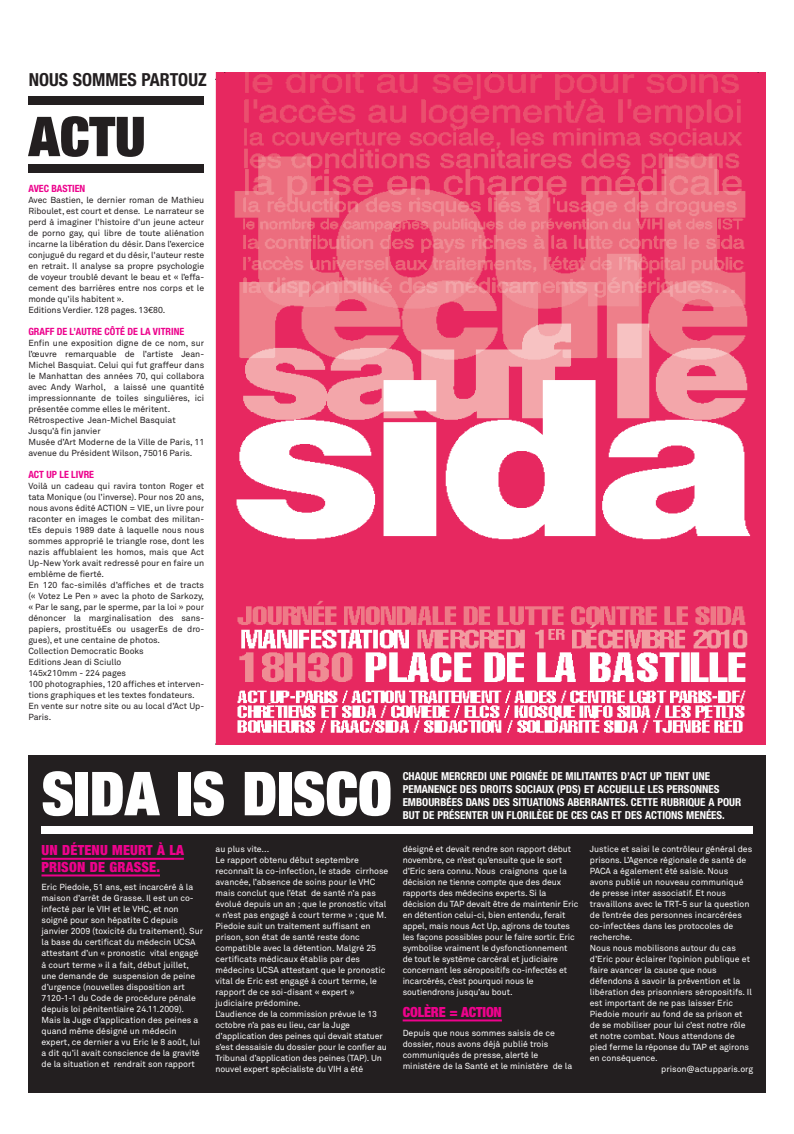
<style>
.page{position:relative;width:794px;height:1134px;background:#fff}
.page>*{position:absolute;margin:0;border:0;box-sizing:border-box;transform-origin:0 0}
.t1{font:900 expanded 60.7px "Helvetica Neue";color:#fff}
.t2{font:900 expanded 55px "Helvetica Neue";color:#231f20}
.t3{font:700 condensed 18px "Helvetica Neue";color:#231f20}
.t4{font:900 condensed 14px/16.7px "Helvetica Neue";letter-spacing:.015em;color:#ed028c}
.t5{font:900 condensed 14px "Helvetica Neue";letter-spacing:-.01em;color:#ed028c}
.t6{font:700 condensed 11px/13px "Helvetica Neue";color:#fff}
.t7{font:700 condensed 10px "Helvetica Neue";color:#ed028c}
.t8{font:8.7px/11px "Akkurat";color:#fff}
.t9{font:8.7px/11px "Akkurat";color:#231f20}
</style>
<div class="page">
<div style="left:28px;top:755px;width:737px;height:337px;background:#231f20"></div>
<div style="left:28px;top:164px;width:176px;height:8px;background:#231f20"></div>
<hr style="left:41px;top:858px;width:143px;height:2px;background:#ed028c">
<hr style="left:41px;top:874px;width:119px;height:2px;background:#ed028c">
<hr style="left:403px;top:1019px;width:99px;height:2px;background:#ed028c">
<div style="left:41px;top:826px;width:711px;height:8px;background:#fff"></div>
<div style="left:28px;top:96px;width:176px;height:9px;background:#231f20"></div>
<img style="left:215px;top:73px;width:550px;height:672px">
<h3 class="t3" style="left:29px;top:73px;width:179px">NOUS SOMMES PARTOUZ</h3>
<h2 class="t2" style="left:28px;top:117px;width:119px">ACTU</h2>
<p class="t7" style="left:28px;top:185px;width:58px">AVEC BASTIEN</p>
<p class="t9" style="left:28px;top:195px;width:177px">Avec Bastien, le dernier roman de Mathieu Riboulet, est court et dense. Le narrateur se perd à imaginer l'histoire d'un jeune acteur de porno gay, qui libre de toute aliénation incarne la libération du désir. Dans l’exercice conjugué du regard et du désir, l'auteur reste en retrait. Il analyse sa propre psychologie de voyeur troublé devant le beau et « l’effa&shy;cement des barrières entre nos corps et le monde qu’ils habitent ».<br>Editions Verdier. 128 pages. 13€80.</p>
<p class="t7" style="left:28px;top:328px;width:157px">GRAFF DE L’AUTRE CÔTÉ DE LA VITRINE</p>
<p class="t9" style="left:28px;top:338px;width:177px">Enfin une exposition digne de ce nom, sur l’œuvre remarquable de l’artiste Jean-Michel Basquiat. Celui qui fut graffeur dans le Manhattan des années 70, qui collabora avec Andy Warhol, a laissé une quantité impressionnante de toiles singulières, ici présentée comme elles le méritent.<br>Rétrospective Jean-Michel Basquiat Jusqu’à fin janvier<br>Musée d’Art Moderne de la Ville de Paris, 11 avenue du Président Wilson, 75016 Paris.</p>
<p class="t7" style="left:28px;top:471px;width:67px">ACT UP LE LIVRE</p>
<p class="t9" style="left:28px;top:481px;width:177px">Voilà un cadeau qui ravira tonton Roger et tata Monique (ou l’inverse). Pour nos 20 ans, nous avons édité ACTION = VIE, un livre pour raconter en images le combat des militan&shy;tEs depuis 1989 date à laquelle nous nous sommes approprié le triangle rose, dont les nazis affublaient les homos, mais que Act Up-New York avait redressé pour en faire un emblème de fierté.<br>En 120 fac-similés d’affiches et de tracts (« Votez Le Pen » avec la photo de Sarkozy, « Par le sang, par le sperme, par la loi » pour dénoncer la marginalisation des sans&shy;papiers, prostituéEs ou usagerEs de dro&shy;gues), et une centaine de photos.<br>Collection Democratic Books<br>Editions Jean di Sciullo<br>145x210mm - 224 pages<br>100 photographies, 120 affiches et interven&shy;tions graphiques et les textes fondateurs.<br>En vente sur notre site ou au local d’Act Up-Paris.</p>
<h1 class="t1" style="left:42px;top:772px;width:352px">SIDA IS DISCO</h1>
<p class="t6" style="left:403px;top:770px;width:340px">CHAQUE MERCREDI UNE POIGNÉE DE MILITANTES D’ACT UP TIENT UNE PEMANENCE DES DROITS SOCIAUX (PDS) ET ACCUEILLE LES PERSONNES EMBOURBÉES DANS DES SITUATIONS ABERRANTES. CETTE RUBRIQUE A POUR BUT DE PRÉSENTER UN FLORILÈGE DE CES CAS ET DES ACTIONS MENÉES.</p>
<h3 class="t4" style="left:41px;top:843px;width:144px">UN DÉTENU MEURT À LA<br>PRISON DE GRASSE.</h3>
<p class="t8" style="left:41px;top:883px;width:163px">Eric Piedoie, 51 ans, est incarcéré à la maison d’arrêt de Grasse. Il est un co&shy;infecté par le VIH et le VHC, et non soigné pour son hépatite C depuis janvier 2009 (toxicité du traitement). Sur la base du certificat du médecin UCSA attestant d’un « pronostic vital engagé à court terme » il a fait, début juillet, une demande de suspension de peine d’urgence (nouvelles disposition art 7120-1-1 du Code de procédure pénale depuis loi pénitentiaire 24.11.2009).<br>Mais la Juge d’application des peines a quand même désigné un médecin expert, ce dernier a vu Eric le 8 août, lui a dit qu’il avait conscience de la gravité de la situation et rendrait son rapport</p>
<p class="t8" style="left:215px;top:844px;width:174px">au plus vite...<br>Le rapport obtenu début septembre reconnaît la co-infection, le stade cirrhose avancée, l’absence de soins pour le VHC mais conclut que l’état de santé n’a pas évolué depuis un an ; que le pronostic vital « n’est pas engagé à court terme » ; que M.<br>Piedoie suit un traitement suffisant en prison, son état de santé reste donc compatible avec la détention. Malgré 25 certificats médicaux établis par des médecins UCSA attestant que le pronostic vital de Eric est engagé à court terme, le rapport de ce soi-disant « expert » judiciaire prédomine.<br>L’audience de la commission prévue le 13 octobre n’a pas eu lieu, car la Juge d’application des peines qui devait statuer s’est dessaisie du dossier pour le confier au Tribunal d’application des peines (TAP). Un nouvel expert spécialiste du VIH a été</p>
<p class="t8" style="left:403px;top:844px;width:177px">désigné et devait rendre son rapport début novembre, ce n’est qu’ensuite que le sort d’Eric sera connu. Nous craignons que la décision ne tienne compte que des deux rapports des médecins experts. Si la décision du TAP devait être de maintenir Eric en détention celui-ci, bien entendu, ferait appel, mais nous Act Up, agirons de toutes les façons possibles pour le faire sortir. Eric symbolise vraiment le dysfonctionnement de tout le système carcéral et judiciaire concernant les séropositifs co-infectés et incarcérés, c’est pourquoi nous le soutiendrons jusqu’au bout.</p>
<h3 class="t5" style="left:403px;top:1007px;width:101px">COLÈRE = ACTION</h3>
<p class="t8" style="left:403px;top:1028px;width:171px">Depuis que nous sommes saisis de ce dossier, nous avons déjà publié trois communiqués de presse, alerté le ministère de la Santé et le ministère de la</p>
<p class="t8" style="left:590px;top:844px;width:164px">Justice et saisi le contrôleur général des</p>
<p class="t8" style="left:590px;top:855px;width:158px">prisons. L’Agence régionale de santé de</p>
<p class="t8" style="left:590px;top:866px;width:140px">PACA a également été saisie. Nous</p>
<p class="t8" style="left:590px;top:877px;width:155px">avons publié un nouveau communiqué</p>
<p class="t8" style="left:590px;top:888px;width:138px">de presse inter associatif. Et nous</p>
<p class="t8" style="left:590px;top:899px;width:161px">travaillons avec le TRT-5 sur la question</p>
<p class="t8" style="left:590px;top:910px;width:154px">de l’entrée des personnes incarcérées</p>
<p class="t8" style="left:590px;top:921px;width:145px">co-infectées dans les protocoles de</p>
<p class="t8" style="left:590px;top:932px;width:44px">recherche.</p>
<p class="t8" style="left:590px;top:943px;width:148px">Nous nous mobilisons autour du cas</p>
<p class="t8" style="left:590px;top:954px;width:162px">d’Eric pour éclairer l’opinion publique et</p>
<p class="t8" style="left:590px;top:965px;width:128px">faire avancer la cause que nous</p>
<p class="t8" style="left:590px;top:976px;width:152px">défendons à savoir la prévention et la</p>
<p class="t8" style="left:590px;top:987px;width:164px">libération des prisonniers séropositifs. Il</p>
<p class="t8" style="left:590px;top:998px;width:145px">est important de ne pas laisser Eric</p>
<p class="t8" style="left:590px;top:1009px;width:154px">Piedoie mourir au fond de sa prison et</p>
<p class="t8" style="left:590px;top:1020px;width:157px">de se mobiliser pour lui c’est notre rôle</p>
<p class="t8" style="left:590px;top:1031px;width:146px">et notre combat. Nous attendons de</p>
<p class="t8" style="left:590px;top:1042px;width:161px">pied ferme la réponse du TAP et agirons</p>
<p class="t8" style="left:590px;top:1053px;width:69px">en conséquence.</p>
<p class="t8" style="left:661px;top:1064px;width:93px">prison@actupparis.org</p>
</div>
